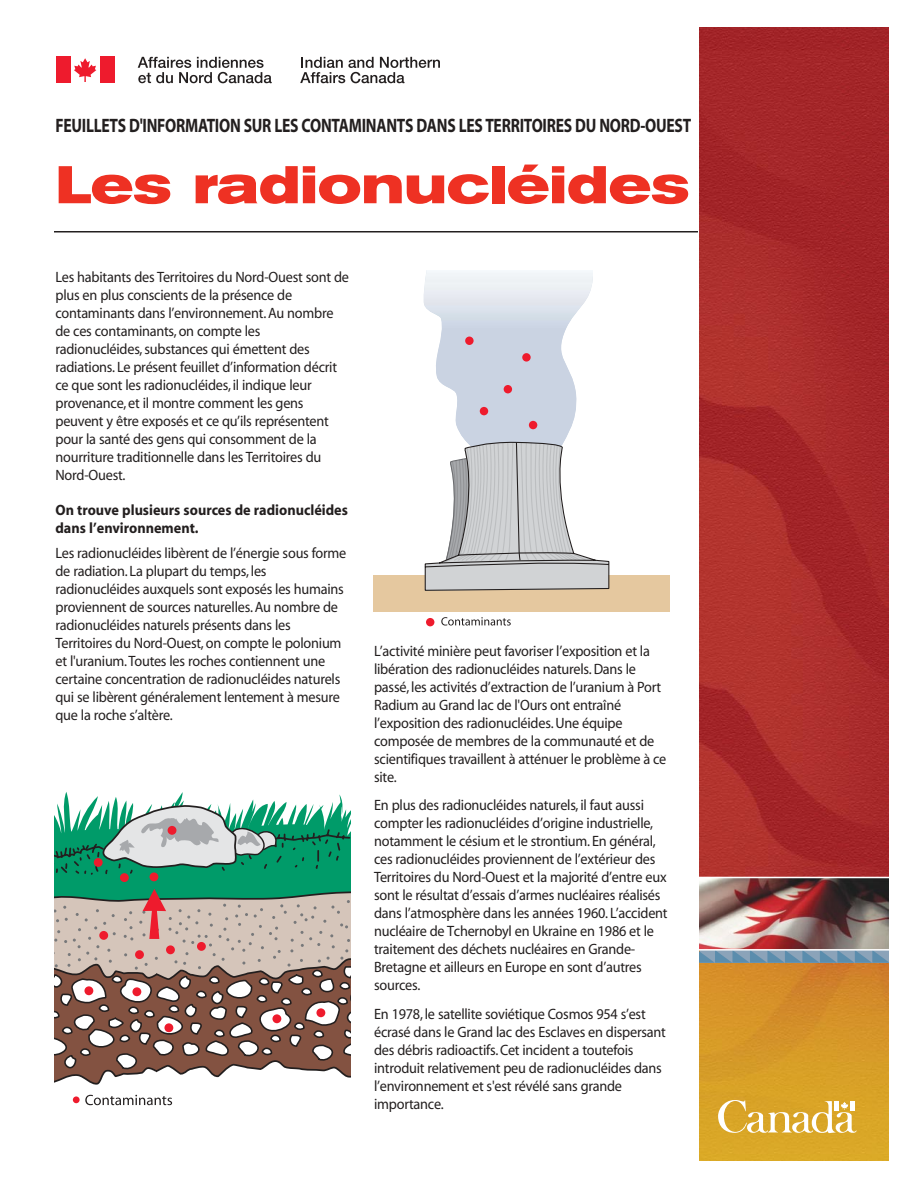
<style>
.page{position:relative;width:918px;height:1188px;background:#fff}
.page>*{position:absolute;margin:0;border:0;box-sizing:border-box;transform-origin:0 0}
.t1{font:700 expanded 52.5px "Akzidenz Grotesk BE";color:#ee3123}
.t2{font:700 19.5px "Myriad";letter-spacing:-.015em;color:#231f1f;scale:.8 1}
.t3{font:15px/18px "Myriad";letter-spacing:-.015em;color:#231f1f;scale:.95 1}
.t4{font:700 15px/18px "Myriad";color:#231f1f;scale:.95 1}
</style>
<div class="page">
<svg style="left:74px;top:58px;width:22px;height:24px"></svg>
<div style="left:56px;top:57px;width:14px;height:26px;background:#ee1b2d"></div>
<div style="left:100px;top:57px;width:15px;height:26px;background:#ee1b2d"></div>
<svg style="left:300px;top:57px;width:140px;height:26px"></svg>
<svg style="left:138px;top:57px;width:134px;height:26px"></svg>
<img style="left:700px;top:27px;width:189px;height:1134px">
<img style="left:700px;top:878px;width:189px;height:71px">
<svg style="left:718px;top:1100px;width:138px;height:35px"></svg>
<svg style="left:700px;top:951px;width:189px;height:12px;background:#7297b2"></svg>
<hr style="left:698px;top:949px;width:217px;height:2px;background:#fff">
<hr style="left:699px;top:877px;width:216px;height:1px;background:#fff">
<hr style="left:54px;top:231px;width:644px;height:1px;background:#231f1f">
<div style="left:54px;top:837px;width:297px;height:65px;background:#009b69"></div>
<svg style="left:54px;top:889px;width:297px;height:196px"></svg>
<svg style="left:85px;top:1095px;width:87px;height:10px"></svg>
<div style="left:73px;top:1096px;width:7px;height:7px;background:#ee1b2d;border-radius:50%"></div>
<div style="left:197px;top:942px;width:9px;height:9px;background:#ee1b2d;border-radius:50%"></div>
<div style="left:166px;top:945px;width:9px;height:9px;background:#ee1b2d;border-radius:50%"></div>
<div style="left:135px;top:950px;width:9px;height:9px;background:#ee1b2d;border-radius:50%"></div>
<div style="left:84px;top:986px;width:9px;height:9px;background:#ee1b2d;border-radius:50%"></div>
<div style="left:132px;top:987px;width:9px;height:9px;background:#ee1b2d;border-radius:50%"></div>
<div style="left:164px;top:1023px;width:9px;height:9px;background:#ee1b2d;border-radius:50%"></div>
<div style="left:272px;top:1014px;width:9px;height:9px;background:#ee1b2d;border-radius:50%"></div>
<div style="left:316px;top:1008px;width:9px;height:9px;background:#ee1b2d;border-radius:50%"></div>
<div style="left:99px;top:931px;width:9px;height:9px;background:#ee1b2d;border-radius:50%"></div>
<div style="left:150px;top:872px;width:8px;height:9px;background:#ee1b2d;border-radius:50%"></div>
<div style="left:120px;top:873px;width:9px;height:9px;background:#ee1b2d;border-radius:50%"></div>
<svg style="left:54px;top:792px;width:297px;height:84px"></svg>
<div style="left:373px;top:575px;width:297px;height:37px;background:#e5c89f"></div>
<svg style="left:423px;top:270px;width:187px;height:321px"></svg>
<svg style="left:441px;top:617px;width:70px;height:9px"></svg>
<div style="left:426px;top:618px;width:8px;height:8px;background:#ee1b2d;border-radius:50%"></div>
<div style="left:529px;top:421px;width:8px;height:8px;background:#ee1b2d;border-radius:50%"></div>
<div style="left:480px;top:407px;width:8px;height:8px;background:#ee1b2d;border-radius:50%"></div>
<div style="left:504px;top:385px;width:8px;height:8px;background:#ee1b2d;border-radius:50%"></div>
<div style="left:522px;top:353px;width:9px;height:9px;background:#ee1b2d;border-radius:50%"></div>
<div style="left:465px;top:337px;width:9px;height:8px;background:#ee1b2d;border-radius:50%"></div>
<h2 class="t2" style="left:56px;top:118px;width:796px">FEUILLETS D'INFORMATION SUR LES CONTAMINANTS DANS LES TERRITOIRES DU NORD-OUEST</h2>
<h1 class="t1" style="left:56px;top:166px;width:635px">Les radionucléides</h1>
<p class="t3" style="left:56px;top:269px;width:310px">Les habitants des Territoires du Nord-Ouest sont de plus en plus conscients de la présence de contaminants dans l’environnement. Au nombre de ces contaminants, on compte les radionucléides, substances qui émettent des radiations. Le présent feuillet d’information décrit ce que sont les radionucléides, il indique leur provenance, et il montre comment les gens peuvent y être exposés et ce qu’ils représentent pour la santé des gens qui consomment de la nourriture traditionnelle dans les Territoires du Nord-Ouest.</p>
<p class="t4" style="left:56px;top:503px;width:309px">On trouve plusieurs sources de radionucléides dans l’environnement.</p>
<p class="t3" style="left:56px;top:545px;width:308px">Les radionucléides libèrent de l’énergie sous forme de radiation. La plupart du temps, les radionucléides auxquels sont exposés les humains proviennent de sources naturelles. Au nombre de radionucléides naturels présents dans les Territoires du Nord-Ouest, on compte le polonium et l'uranium.Toutes les roches contiennent une certaine concentration de radionucléides naturels qui se libèrent généralement lentement à mesure que la roche s’altère.</p>
<p class="t3" style="left:374px;top:643px;width:309px">L’activité minière peut favoriser l’exposition et la libération des radionucléides naturels. Dans le passé, les activités d’extraction de l’uranium à Port Radium au Grand lac de l'Ours ont entraîné l’exposition des radionucléides. Une équipe composée de membres de la communauté et de scientifiques travaillent à atténuer le problème à ce site.</p>
<p class="t3" style="left:374px;top:798px;width:311px">En plus des radionucléides naturels, il faut aussi compter les radionucléides d’origine industrielle, notamment le césium et le strontium. En général, ces radionucléides proviennent de l’extérieur des Territoires du Nord-Ouest et la majorité d’entre eux sont le résultat d’essais d’armes nucléaires réalisés dans l’atmosphère dans les années 1960. L’accident nucléaire de Tchernobyl en Ukraine en 1986 et le traitement des déchets nucléaires en Grande-Bretagne et ailleurs en Europe en sont d’autres sources.</p>
<p class="t3" style="left:374px;top:1006px;width:309px">En 1978, le satellite soviétique Cosmos 954 s’est écrasé dans le Grand lac des Esclaves en dispersant des débris radioactifs. Cet incident a toutefois introduit relativement peu de radionucléides dans l’environnement et s'est révélé sans grande importance.</p>
</div>
